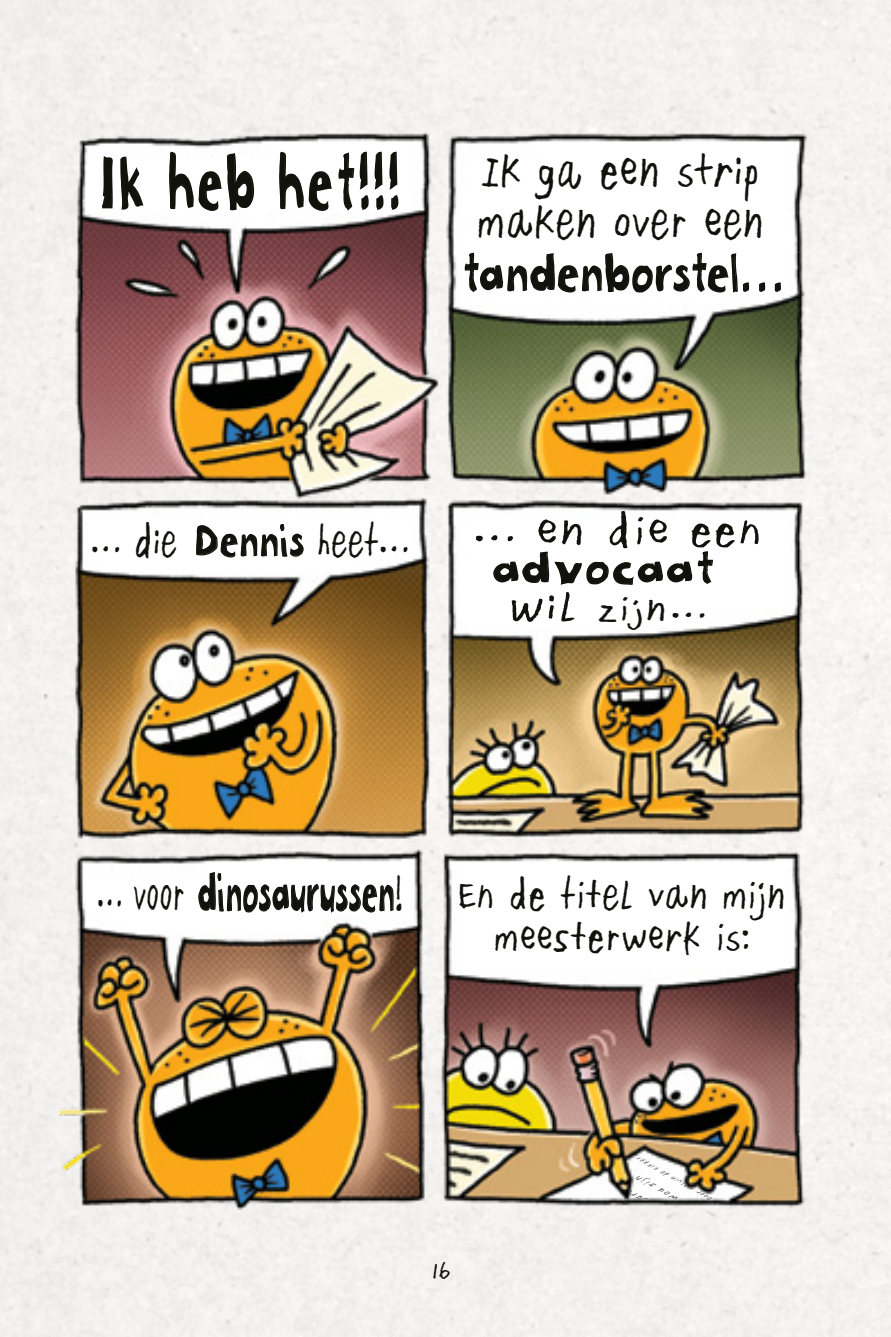
<style>
.page{position:relative;width:891px;height:1337px;background:#fff}
.page>*{position:absolute;margin:0;border:0;box-sizing:border-box;transform-origin:0 0}
.t1{font:74.25px "Pilky TITLE";color:#12120d;scale:.65 1}
.PLAT_19{font:56.48px/50.4px "Pilky 2018";letter-spacing:-.025em;color:#12120d;scale:.85 1}
.PLAT_19-2{font:52.2px "Pilky TITLE";letter-spacing:-.025em;color:#12120d;scale:.58 1}
.PLAT_19-3{font:50.4px "Pilky TITLE";letter-spacing:-.045em;color:#12120d;scale:.85 1}
.PLAT_19-4{font:49.27px "Pilky 2018";letter-spacing:-.015em;color:#12120d;scale:.82 1}
.PLAT_19-5{font:49.27px "Pilky 2018";letter-spacing:-.015em;color:#12120d;scale:1.13 1}
.PLAT_19-6{font:47.93px/42.8px "Pilky 2018";letter-spacing:-.03em;color:#12120d;text-align:center;scale:.89 1}
.t2{font:42.3px "Pilky 2018";color:#12120d;scale:1.13 1}
.t3{font:41.85px "Pilky TITLE";letter-spacing:-.02em;color:#12120d;scale:1.13 1}
.t4{font:27px "Pilky 2018";color:#12120d}
.PLAT_19-7{font:italic 10.58px "Pilky 2018";color:#535554;scale:1.18 1}
.PLAT_19-8{font:italic 7.2px "Pilky 2018";color:#535554;scale:1.18 1}
.s1{font-family:"Pilky TITLE";font-size:43.88px}
.s2{font-size:49.27px}
.s3{font-family:"Pilky 2018";font-size:58.27px}
</style>
<div class="page">
<img style="left:0;top:0;width:891px;height:1336px">
<svg style="left:101px;top:154px;width:12px;height:55px"></svg>
<svg style="left:120px;top:156px;width:25px;height:54px"></svg>
<svg style="left:168px;top:150px;width:87px;height:62px"></svg>
<svg style="left:278px;top:150px;width:121px;height:62px"></svg>
<svg style="left:464px;top:200px;width:318px;height:95px"></svg>
<svg style="left:196px;top:523px;width:109px;height:35px"></svg>
<svg style="left:493px;top:550px;width:221px;height:36px"></svg>
<svg style="left:198px;top:871px;width:196px;height:48px"></svg>
<p class="t1" style="left:96px;top:123px;width:469px">Ik heb het!!!</p>
<p class="PLAT_19" style="left:477px;top:145px;width:341px">Ik ga een strip maken over een</p>
<p class="PLAT_19-3" style="left:460px;top:233px;width:380px">tandenborstel…</p>
<p class="PLAT_19-4" style="left:88px;top:509px;width:394px">… die <span class="s1">Dennis</span> heet…</p>
<p class="PLAT_19-5" style="left:470px;top:498px;width:260px">… en die een</p>
<p class="t3" style="left:489px;top:535px;width:200px">advocaat</p>
<p class="t2" style="left:509px;top:581px;width:177px"><span class="s2">wil</span> zijn…</p>
<p class="PLAT_19-2" style="left:95px;top:851px;width:534px"><span class="s3">… voor</span> dinosaurussen<span class="s3">!</span></p>
<p class="PLAT_19-6" style="left:458px;top:872px;width:370px">En de titel van mijn meesterwerk is:</p>
<p class="t4" style="left:432px;top:1252px;width:21px">16</p>
<p class="PLAT_19-8" style="left:710px;top:1203px;width:74px;rotate:-151deg">Door Melvin de Kikker</p>
<p class="PLAT_19-7" style="left:675px;top:1206px;width:41px;rotate:-151deg">wou zijn</p>
</div>
